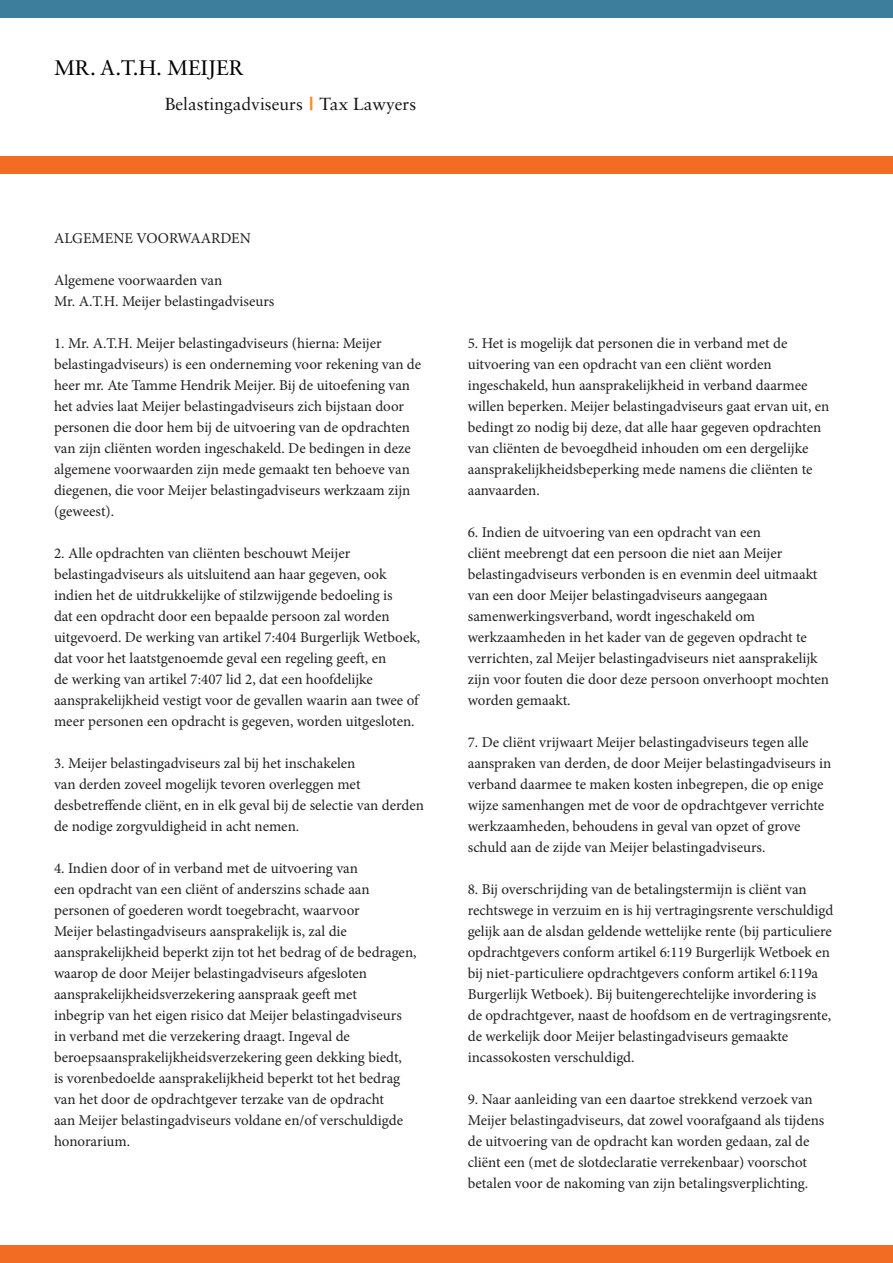
<style>
.page{position:relative;width:893px;height:1263px;background:#fff}
.page>*{position:absolute;margin:0;border:0;box-sizing:border-box;transform-origin:0 0}
.t1{font:21px "Sabon LT Std";color:#000}
.t2{font:17.55px "Sabon LT Std";color:#131412}
.t3{font:15px/21px "Minion Pro";color:#231f20}
.s1{color:#f69024}
</style>
<div class="page">
<div style="left:0;top:0;width:893px;height:17px;background:#3c7e9c"></div>
<div style="left:0;top:1246px;width:893px;height:17px;background:#f36c23"></div>
<div style="left:0;top:156px;width:893px;height:17px;background:#f36c23"></div>
<h1 class="t1" style="left:54px;top:56px;width:191px">MR. A.T.H. MEIJER</h1>
<p class="t2" style="left:165px;top:94px;width:253px">Belastingadviseurs <span class="s1">|</span> Tax Lawyers</p>
<p class="t3" style="left:54px;top:228px;width:198px">ALGEMENE VOORWAARDEN</p>
<p class="t3" style="left:54px;top:270px;width:222px">Algemene voorwaarden van<br>Mr. A.T.H. Meijer belastingadviseurs</p>
<p class="t3" style="left:54px;top:333px;width:369px">1. Mr. A.T.H. Meijer belastingadviseurs (hierna: Meijer belastingadviseurs) is een onderneming voor rekening van de heer mr. Ate Tamme Hendrik Meijer. Bij de uitoefening van het advies laat Meijer belastingadviseurs zich bijstaan door personen die door hem bij de uitvoering van de opdrachten van zijn cliënten worden ingeschakeld. De bedingen in deze algemene voorwaarden zijn mede gemaakt ten behoeve van diegenen, die voor Meijer belastingadviseurs werkzaam zijn (geweest).</p>
<p class="t3" style="left:54px;top:543px;width:368px">2. Alle opdrachten van cliënten beschouwt Meijer belastingadviseurs als uitsluitend aan haar gegeven, ook indien het de uitdrukkelijke of stilzwijgende bedoeling is<br>dat een opdracht door een bepaalde persoon zal worden uitgevoerd. De werking van artikel 7:404 Burgerlijk Wetboek, dat voor het laatstgenoemde geval een regeling geeft, en<br>de werking van artikel 7:407 lid 2, dat een hoofdelijke aansprakelijkheid vestigt voor de gevallen waarin aan twee of meer personen een opdracht is gegeven, worden uitgesloten.</p>
<p class="t3" style="left:54px;top:753px;width:371px">3. Meijer belastingadviseurs zal bij het inschakelen<br>van derden zoveel mogelijk tevoren overleggen met desbetreffende cliënt, en in elk geval bij de selectie van derden de nodige zorgvuldigheid in acht nemen.</p>
<p class="t3" style="left:54px;top:858px;width:364px">4. Indien door of in verband met de uitvoering van<br>een opdracht van een cliënt of anderszins schade aan personen of goederen wordt toegebracht, waarvoor<br>Meijer belastingadviseurs aansprakelijk is, zal die aansprakelijkheid beperkt zijn tot het bedrag of de bedragen, waarop de door Meijer belastingadviseurs afgesloten aansprakelijkheidsverzekering aanspraak geeft met<br>inbegrip van het eigen risico dat Meijer belastingadviseurs in verband met die verzekering draagt. Ingeval de beroepsaansprakelijkheidsverzekering geen dekking biedt,<br>is vorenbedoelde aansprakelijkheid beperkt tot het bedrag van het door de opdrachtgever terzake van de opdracht<br>aan Meijer belastingadviseurs voldane en/of verschuldigde honorarium.</p>
<p class="t3" style="left:468px;top:333px;width:363px">5. Het is mogelijk dat personen die in verband met de uitvoering van een opdracht van een cliënt worden ingeschakeld, hun aansprakelijkheid in verband daarmee willen beperken. Meijer belastingadviseurs gaat ervan uit, en bedingt zo nodig bij deze, dat alle haar gegeven opdrachten van cliënten de bevoegdheid inhouden om een dergelijke aansprakelijkheidsbeperking mede namens die cliënten te aanvaarden.</p>
<p class="t3" style="left:468px;top:522px;width:363px">6. Indien de uitvoering van een opdracht van een<br>cliënt meebrengt dat een persoon die niet aan Meijer belastingadviseurs verbonden is en evenmin deel uitmaakt van een door Meijer belastingadviseurs aangegaan samenwerkingsverband, wordt ingeschakeld om werkzaamheden in het kader van de gegeven opdracht te verrichten, zal Meijer belastingadviseurs niet aansprakelijk zijn voor fouten die door deze persoon onverhoopt mochten worden gemaakt.</p>
<p class="t3" style="left:468px;top:732px;width:365px">7. De cliënt vrijwaart Meijer belastingadviseurs tegen alle aanspraken van derden, de door Meijer belastingadviseurs in verband daarmee te maken kosten inbegrepen, die op enige wijze samenhangen met de voor de opdrachtgever verrichte werkzaamheden, behoudens in geval van opzet of grove schuld aan de zijde van Meijer belastingadviseurs.</p>
<p class="t3" style="left:468px;top:879px;width:367px">8. Bij overschrijding van de betalingstermijn is cliënt van rechtswege in verzuim en is hij vertragingsrente verschuldigd gelijk aan de alsdan geldende wettelijke rente (bij particuliere opdrachtgevers conform artikel 6:119 Burgerlijk Wetboek en bij niet-particuliere opdrachtgevers conform artikel 6:119a Burgerlijk Wetboek). Bij buitengerechtelijke invordering is de opdrachtgever, naast de hoofdsom en de vertragingsrente, de werkelijk door Meijer belastingadviseurs gemaakte incassokosten verschuldigd.</p>
<p class="t3" style="left:468px;top:1089px;width:358px">9. Naar aanleiding van een daartoe strekkend verzoek van Meijer belastingadviseurs, dat zowel voorafgaand als tijdens de uitvoering van de opdracht kan worden gedaan, zal de cliënt een (met de slotdeclaratie verrekenbaar) voorschot betalen voor de nakoming van zijn betalingsverplichting.</p>
</div>
